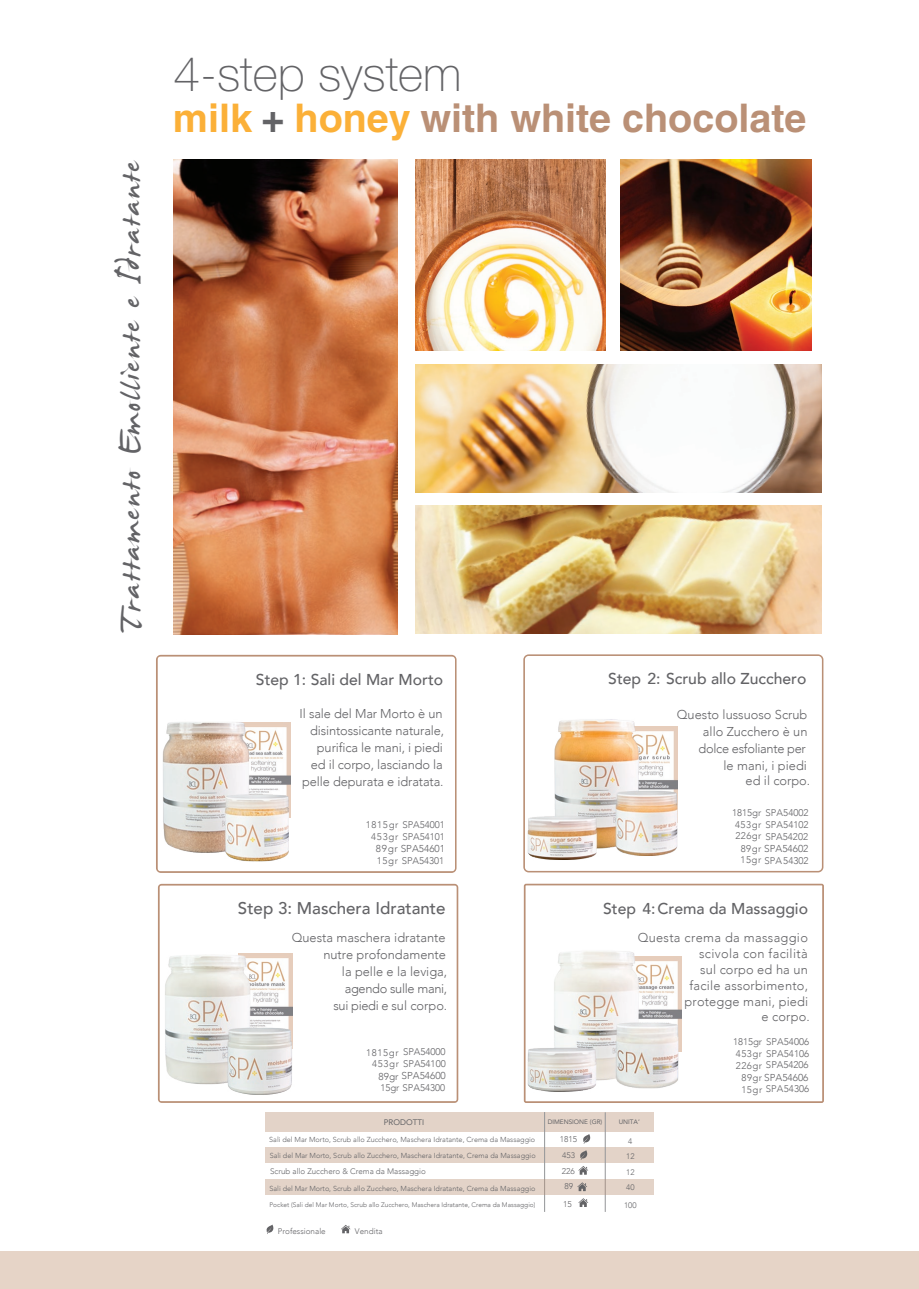
<style>
.page{position:relative;width:919px;height:1289px;background:#fff}
.page>*{position:absolute;margin:0;border:0;box-sizing:border-box;transform-origin:0 0}
.t1{font:49.5px "James Fajardo";color:#636366}
.t2{font:100 48.15px "Helvetica Neue";color:#636366}
.t3{font:700 39.45px "Helvetica";color:#ba9076}
.t4{font:500 16.95px "Avenir";color:#636366}
.t5{font:500 15.75px "Avenir";color:#636366}
.t6{font:300 12.75px/17px "Avenir";color:#636366;text-align:right}
.t7{font:300 12.75px/15.9px "Avenir";letter-spacing:.02em;color:#636366;text-align:right}
.t8{font:300 10.05px "Avenir";color:#636366}
.t9{font:300 9.6px/11.6px "Avenir";color:#636366;text-align:justify}
.t10{font:300 8.4px "Avenir";color:#636366}
.t11{font:300 8.1px "Avenir";color:#636366}
.t12{font:300 7.95px/15.5px "Avenir";color:#636366}
.t13{font:7.95px "Avenir";color:#636366}
.t14{font:300 7.95px "Avenir";color:#636366;scale:1.05 1}
.t15{font:300 7.2px "Avenir";color:#636366}
.t16{font:300 6.6px "Avenir";color:#636366}
.t17{font:6.45px "Avenir";color:#636366}
.s1{color:#fbb038}
.s2{color:#636366}
.s3{font-size:9.6px}
</style>
<div class="page">
<img style="left:173px;top:160px;width:224px;height:474px">
<img style="left:415px;top:505px;width:406px;height:128px">
<img style="left:415px;top:364px;width:406px;height:128px">
<img style="left:415px;top:160px;width:191px;height:190px">
<img style="left:620px;top:160px;width:191px;height:190px">
<div style="left:524px;top:883px;width:299px;height:219px;border:2px solid #ba9076;border-radius:2px"></div>
<div style="left:158px;top:883px;width:300px;height:219px;border:2px solid #ba9076;border-radius:3px"></div>
<div style="left:523px;top:654px;width:300px;height:218px;border:2px solid #ba9076;border-radius:5px"></div>
<div style="left:156px;top:655px;width:300px;height:217px;border:2px solid #ba9076;border-radius:4px"></div>
<img style="left:156px;top:718px;width:135px;height:150px">
<img style="left:157px;top:947px;width:136px;height:150px">
<img style="left:524px;top:714px;width:154px;height:148px">
<img style="left:525px;top:946px;width:157px;height:148px">
<div style="left:0;top:1250px;width:918px;height:38px;background:#e6d4c7"></div>
<svg style="left:341px;top:1225px;width:9px;height:8px"></svg>
<svg style="left:266px;top:1224px;width:8px;height:10px"></svg>
<div style="left:265px;top:1111px;width:388px;height:20px;background:#e3d3c8"></div>
<div style="left:265px;top:1147px;width:388px;height:15px;background:#e3d3c8"></div>
<hr style="left:544px;top:1111px;width:1px;height:100px;background:#939598">
<hr style="left:605px;top:1112px;width:1px;height:99px;background:#939598">
<div style="left:265px;top:1179px;width:388px;height:15px;background:#e3d3c8"></div>
<svg style="left:577px;top:1182px;width:10px;height:9px"></svg>
<svg style="left:578px;top:1150px;width:10px;height:24px"></svg>
<svg style="left:583px;top:1134px;width:7px;height:9px"></svg>
<svg style="left:578px;top:1198px;width:10px;height:8px"></svg>
<h1 class="t1" style="left:105px;top:632px;width:474px;rotate:-90deg">Trattamento Emolliente e Idratante</h1>
<h2 class="t2" style="left:173px;top:47px;width:290px">4-step system</h2>
<h3 class="t3" style="left:173px;top:94px;width:635px"><span class="s1">milk</span> <span class="s2">+</span> <span class="s1">honey</span> with white chocolate</h3>
<p class="t5" style="left:256px;top:665px;width:189px">Step 1: Sali del Mar Morto</p>
<p class="t6" style="left:299px;top:705px;width:146px">Il sale del Mar Morto è un disintossicante naturale, purifica le mani, i piedi<br>ed il corpo, lasciando la pelle depurata e idratata.</p>
<p class="t9" style="left:366px;top:819px;width:81px;text-align:center">1815gr SPA54001<br>453gr SPA54101</p>
<p class="t8" style="left:376px;top:842px;width:71px">89gr SPA54601</p>
<p class="t9" style="left:377px;top:854px;width:69px">15gr SPA54301</p>
<h3 class="t4" style="left:238px;top:893px;width:209px">Step 3: Maschera Idratante</h3>
<p class="t6" style="left:292px;top:929px;width:157px">Questa maschera idratante nutre profondamente<br>la pelle e la leviga,<br>agendo sulle mani,<br>sui piedi e sul corpo.</p>
<p class="t9" style="left:366px;top:1046px;width:81px;text-align:right">1815gr SPA54000<br>453gr SPA54100</p>
<p class="t8" style="left:378px;top:1069px;width:69px">89gr SPA54600</p>
<p class="t9" style="left:380px;top:1081px;width:66px">15gr SPA54300</p>
<p class="t5" style="left:608px;top:665px;width:199px">Step 2: Scrub allo Zucchero</p>
<p class="t6" style="left:676px;top:706px;width:132px">Questo lussuoso Scrub allo Zucchero è un dolce esfoliante per<br>le mani, i piedi</p>
<p class="t6" style="left:745px;top:772px;width:66px">ed il corpo.</p>
<p class="t9" style="left:732px;top:807px;width:78px">1815gr SPA54002<br>453gr SPA54102<br>226gr SPA54202</p>
<p class="t8" style="left:740px;top:842px;width:69px"><span class="s3">89gr</span> SPA54602</p>
<p class="t9" style="left:740px;top:854px;width:69px">15gr SPA54302</p>
<p class="t5" style="left:603px;top:894px;width:206px">Step 4: Crema da Massaggio</p>
<p class="t7" style="left:637px;top:929px;width:174px">Questa crema da massaggio scivola con facilità<br>sul corpo ed ha un<br>facile assorbimento, protegge mani, piedi<br>e corpo.</p>
<p class="t9" style="left:733px;top:1036px;width:78px">1815gr SPA54006<br>453gr SPA54106<br>226gr SPA54206</p>
<p class="t8" style="left:741px;top:1071px;width:68px"><span class="s3">89gr</span> SPA54606</p>
<p class="t9" style="left:741px;top:1083px;width:69px">15gr SPA54306</p>
<p class="t13" style="left:384px;top:1115px;width:42px">PRODOTTI</p>
<p class="t17" style="left:547px;top:1116px;width:56px">DIMENSIONE (GR)</p>
<p class="t17" style="left:618px;top:1116px;width:23px">UNITA’</p>
<p class="t10" style="left:559px;top:1134px;width:19px">1815</p>
<p class="t15" style="left:269px;top:1135px;width:267px">Sali del Mar Morto, Scrub allo Zucchero, Maschera Idratante, Crema da Massaggio</p>
<p class="t15" style="left:270px;top:1151px;width:267px">Sali del Mar Morto, Scrub allo Zucchero, Maschera Idratante, Crema da Massaggio</p>
<p class="t12" style="left:270px;top:1163px;width:157px">Scrub allo Zucchero &amp; Crema da Massaggio</p>
<p class="t16" style="left:269px;top:1200px;width:267px">Pocket (Sali del Mar Morto, Scrub allo Zucchero, Maschera Idratante, Crema da Massaggio)</p>
<p class="t12" style="left:626px;top:1133px;width:10px">4<br>12<br>12</p>
<p class="t12" style="left:624px;top:1197px;width:14px">100</p>
<p class="t14" style="left:562px;top:1150px;width:14px">453</p>
<p class="t10" style="left:561px;top:1165px;width:15px">226</p>
<p class="t15" style="left:269px;top:1183px;width:267px">Sali del Mar Morto, Scrub allo Zucchero, Maschera Idratante, Crema da Massaggio</p>
<p class="t10" style="left:564px;top:1181px;width:10px">89</p>
<p class="t12" style="left:626px;top:1179px;width:10px">40</p>
<p class="t10" style="left:563px;top:1198px;width:10px">15</p>
<p class="t11" style="left:278px;top:1226px;width:49px">Professionale</p>
<p class="t11" style="left:355px;top:1226px;width:29px">Vendita</p>
</div>
